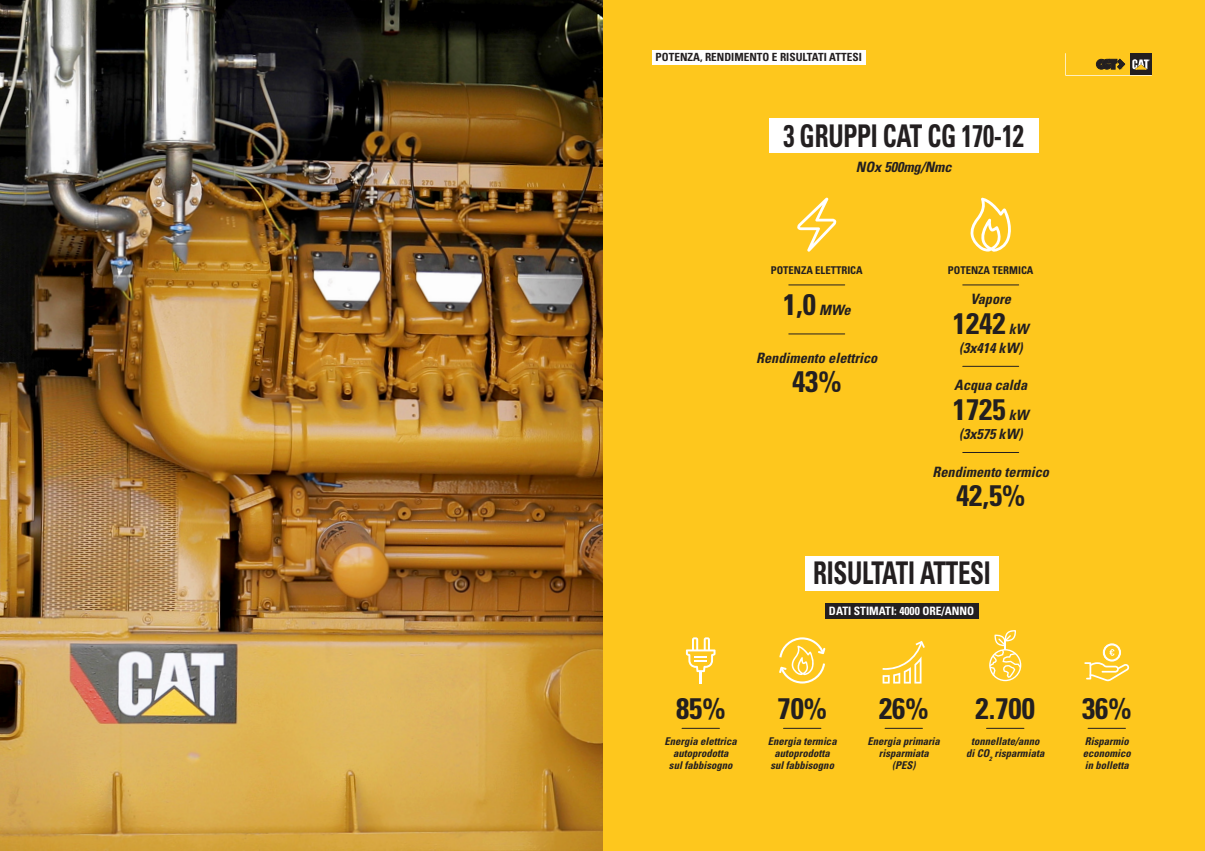
<style>
.page{position:relative;width:1205px;height:851px;background:#fff}
.page>*{position:absolute;margin:0;border:0;box-sizing:border-box;transform-origin:0 0}
.t1{font:700 condensed 31.25px "Univers LT Std";letter-spacing:-.01em;color:#231f20;scale:.8 1}
.t2{font:700 condensed 29.75px "Univers LT Std";color:#231f20}
.t3{font:italic 700 condensed 14.25px "Univers LT Std";color:#231f20}
.t4{font:700 condensed 11.5px "Univers LT Std";color:#fff}
.t5{font:700 condensed 11.25px "Univers LT Std";color:#231f20}
.t6{font:italic 700 condensed 10.75px/11.9px "Univers LT Std";color:#231f20;text-align:center}
.t7{font:700 condensed 10.75px "Univers LT Std";color:#231f20}
.s1{font-style:italic;font-size:14.25px}
</style>
<div class="page">
<div style="left:602px;top:0;width:603px;height:850px;background:#fec71d"></div>
<div style="left:652px;top:50px;width:214px;height:15px;background:#fff"></div>
<div style="left:825px;top:603px;width:153px;height:15px;background:#231f20"></div>
<hr style="left:986px;top:728px;width:38px;height:1px;background:#231f20">
<svg style="left:989px;top:630px;width:32px;height:51px"></svg>
<hr style="left:682px;top:728px;width:37px;height:1px;background:#231f20">
<svg style="left:686px;top:637px;width:29px;height:46px"></svg>
<hr style="left:885px;top:728px;width:37px;height:1px;background:#231f20">
<svg style="left:882px;top:640px;width:43px;height:43px"></svg>
<hr style="left:783px;top:728px;width:38px;height:1px;background:#231f20">
<svg style="left:779px;top:637px;width:46px;height:46px"></svg>
<hr style="left:1088px;top:728px;width:37px;height:1px;background:#231f20">
<svg style="left:1084px;top:643px;width:45px;height:38px"></svg>
<div style="left:805px;top:555px;width:194px;height:35px;background:#fff"></div>
<img style="left:0;top:0;width:602px;height:850px">
<div style="left:769px;top:118px;width:269px;height:35px;background:#fff"></div>
<div style="left:1130px;top:54px;width:21px;height:21px;background:#231f20"></div>
<svg style="left:1132px;top:59px;width:18px;height:10px"></svg>
<svg style="left:1096px;top:59px;width:29px;height:11px"></svg>
<hr style="left:963px;top:284px;width:55px;height:1px;background:#231f20">
<hr style="left:963px;top:366px;width:55px;height:1px;background:#231f20">
<svg style="left:970px;top:198px;width:41px;height:53px"></svg>
<hr style="left:789px;top:333px;width:56px;height:1px;background:#231f20">
<hr style="left:789px;top:284px;width:56px;height:1px;background:#231f20">
<svg style="left:797px;top:198px;width:39px;height:53px"></svg>
<hr style="left:963px;top:452px;width:55px;height:1px;background:#231f20">
<p class="t5" style="left:656px;top:50px;width:208px">POTENZA, RENDIMENTO E RISULTATI ATTESI</p>
<h1 class="t1" style="left:783px;top:116px;width:302px">3 GRUPPI CAT CG 170-12</h1>
<h3 class="t3" style="left:856px;top:158px;width:97px">NOx 500mg/Nmc</h3>
<p class="t7" style="left:771px;top:263px;width:94px">POTENZA ELETTRICA</p>
<h2 class="t2" style="left:783px;top:286px;width:69px">1,0 <span class="s1">MWe</span></h2>
<h3 class="t3" style="left:756px;top:349px;width:123px">Rendimento elettrico</h3>
<h2 class="t2" style="left:792px;top:363px;width:51px">43%</h2>
<h3 class="t3" style="left:954px;top:376px;width:74px">Acqua calda</h3>
<h2 class="t2" style="left:953px;top:391px;width:77px">1725 <span class="s1">kW</span></h2>
<h3 class="t3" style="left:959px;top:425px;width:65px">(3x575 kW)</h3>
<h3 class="t3" style="left:932px;top:462px;width:118px">Rendimento termico</h3>
<h2 class="t2" style="left:956px;top:477px;width:71px">42,5%</h2>
<p class="t7" style="left:948px;top:263px;width:87px">POTENZA TERMICA</p>
<h3 class="t3" style="left:970px;top:290px;width:42px">Vapore</h3>
<h2 class="t2" style="left:953px;top:305px;width:77px">1242 <span class="s1">kW</span></h2>
<h3 class="t3" style="left:959px;top:339px;width:65px">(3x414 kW)</h3>
<h1 class="t1" style="left:813px;top:554px;width:224px">RISULTATI ATTESI</h1>
<p class="t4" style="left:829px;top:603px;width:147px">DATI STIMATI: 4000 ORE/ANNO</p>
<h2 class="t2" style="left:676px;top:690px;width:51px">85%</h2>
<p class="t6" style="left:664px;top:735px;width:74px">Energia elettrica autoprodotta<br>sul fabbisogno</p>
<h2 class="t2" style="left:777px;top:690px;width:51px">70%</h2>
<p class="t6" style="left:768px;top:735px;width:70px">Energia termica autoprodotta sul fabbisogno</p>
<h2 class="t2" style="left:879px;top:690px;width:51px">26%</h2>
<p class="t6" style="left:867px;top:735px;width:74px">Energia primaria risparmiata (PES)</p>
<h2 class="t2" style="left:975px;top:690px;width:61px">2.700</h2>
<p class="t6" style="left:966px;top:735px;width:80px">tonnellate/anno di CO<sub>2</sub> risparmiata</p>
<h2 class="t2" style="left:1082px;top:690px;width:51px">36%</h2>
<p class="t6" style="left:1082px;top:735px;width:50px;text-align:left">Risparmio economico in bolletta</p>
</div>
